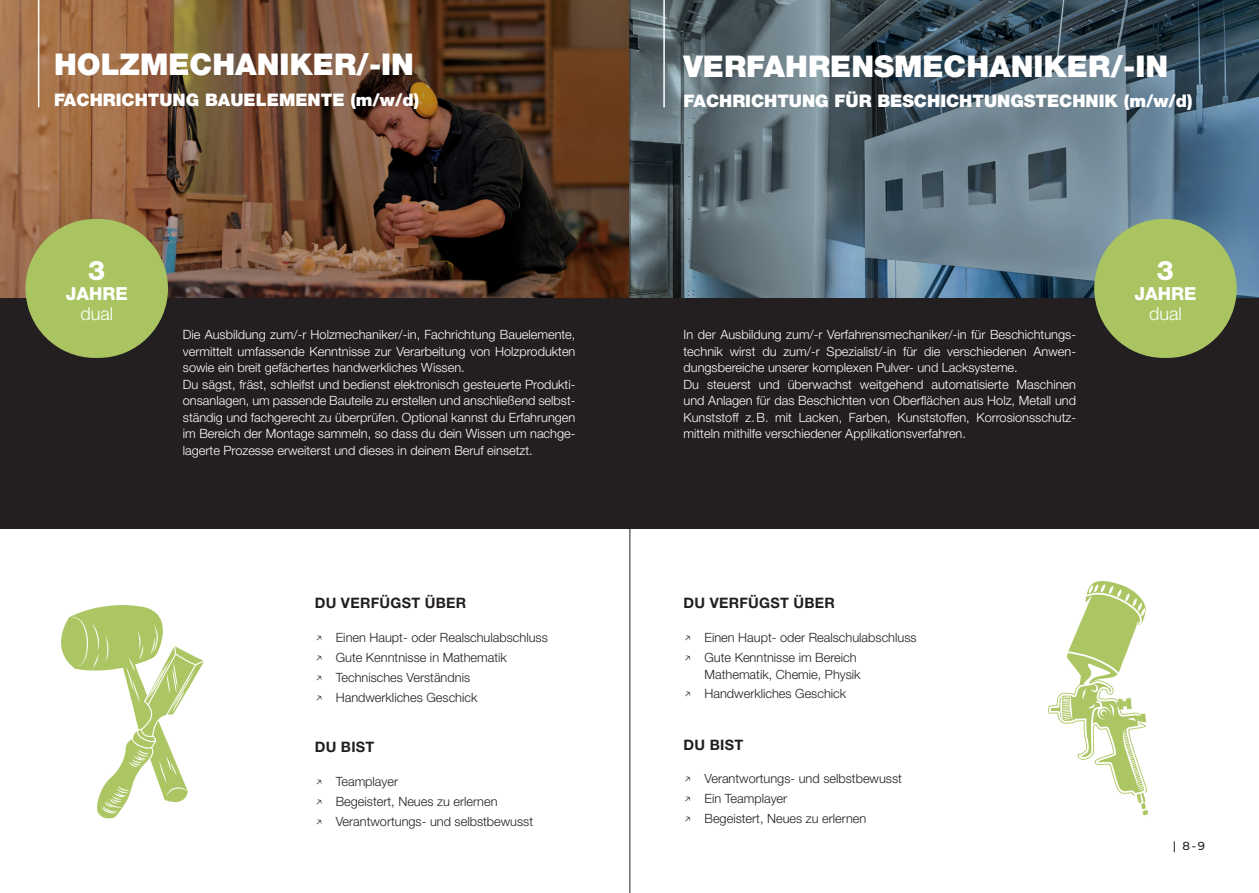
<style>
.page{position:relative;width:1259px;height:893px;background:#fff}
.page>*{position:absolute;margin:0;border:0;box-sizing:border-box;transform-origin:0 0}
.t1{font:900 30px "Helvetica Neue LT Std";color:#fff}
.t2{font:800 27px "Helvetica Neue LT Std";color:#fff}
.t3{font:800 18px "Helvetica Neue LT Std";color:#fff}
.t4{font:300 18px "Helvetica Neue LT Std";color:#fff}
.t5{font:900 17.4px "Helvetica Neue LT Std";color:#fff}
.t6{font:700 14.4px "Helvetica Neue LT Std";letter-spacing:.02em;color:#231f20}
.t7{font:300 12.75px/16.5px "Helvetica Neue LT Std";color:#fff}
.t8{font:300 12.75px/20px "Helvetica Neue LT Std";color:#231f20}
.t9{font:500 11.7px "Montserrat";color:#231f20}
.s1{font-family:"Montserrat";font-size:14.1px}
</style>
<div class="page">
<div style="left:0;top:298px;width:1259px;height:231px;background:#231f20"></div>
<svg style="left:0;top:0;width:629px;height:298px;background:#6c4931"></svg>
<svg style="left:61px;top:605px;width:143px;height:214px"></svg>
<hr style="left:38px;top:0;width:1px;height:107px;background:#fff">
<svg style="left:630px;top:0;width:629px;height:298px;background:#556a77"></svg>
<svg style="left:1048px;top:581px;width:100px;height:235px"></svg>
<hr style="left:629px;top:0;width:1px;height:893px;background:#231f20">
<hr style="left:663px;top:0;width:2px;height:107px;background:#fff">
<div style="left:26px;top:219px;width:142px;height:139px;background:#a9c461;border-radius:69px"></div>
<div style="left:1094px;top:219px;width:142px;height:139px;background:#a9c461;border-radius:69px"></div>
<h1 class="t1" style="left:54px;top:47px;width:361px">HOLZMECHANIKER/-IN</h1>
<h3 class="t5" style="left:54px;top:89px;width:367px">FACHRICHTUNG BAUELEMENTE (m/w/d)</h3>
<h2 class="t2" style="left:88px;top:255px;width:19px">3</h2>
<h3 class="t3" style="left:66px;top:283px;width:64px">JAHRE</h3>
<h3 class="t4" style="left:80px;top:303px;width:34px">dual</h3>
<p class="t7" style="left:183px;top:326px;width:394px">Die Ausbildung zum/-r Holzmechaniker/-in, Fachrichtung Bauelemente, vermittelt umfassende Kenntnisse zur Verarbeitung von Holzprodukten sowie ein breit gefächertes handwerkliches Wissen.<br>Du sägst, fräst, schleifst und bedienst elektronisch gesteuerte Produkti&shy;onsanlagen, um passende Bauteile zu erstellen und anschließend selbst&shy;ständig und fachgerecht zu überprüfen. Optional kannst du Erfahrungen im Bereich der Montage sammeln, so dass du dein Wissen um nachge&shy;lagerte Prozesse erweiterst und dieses in deinem Beruf einsetzt.</p>
<p class="t6" style="left:315px;top:594px;width:153px">DU VERFÜGST ÜBER</p>
<p class="t8" style="left:315px;top:627px;width:235px"><span class="s1">↗</span> Einen Haupt- oder Realschulabschluss <span class="s1">↗</span> Gute Kenntnisse in Mathematik<br><span class="s1">↗</span> Technisches Verständnis<br><span class="s1">↗</span> Handwerkliches Geschick</p>
<p class="t6" style="left:315px;top:738px;width:61px">DU BIST</p>
<p class="t8" style="left:315px;top:771px;width:220px"><span class="s1">↗</span> Teamplayer<br><span class="s1">↗</span> Begeistert, Neues zu erlernen<br><span class="s1">↗</span> Verantwortungs- und selbstbewusst</p>
<h1 class="t1" style="left:683px;top:48px;width:486px">VERFAHRENSMECHANIKER/-IN</h1>
<h3 class="t5" style="left:683px;top:91px;width:510px">FACHRICHTUNG FÜR BESCHICHTUNGSTECHNIK (m/w/d)</h3>
<p class="t7" style="left:683px;top:326px;width:394px">In der Ausbildung zum/-r Verfahrensmechaniker/-in für Beschichtungs&shy;technik wirst du zum/-r Spezialist/-in für die verschiedenen Anwen&shy;dungsbereiche unserer komplexen Pulver- und Lacksysteme.<br>Du steuerst und überwachst weitgehend automatisierte Maschinen und Anlagen für das Beschichten von Oberflächen aus Holz, Metall und Kunststoff z.B. mit Lacken, Farben, Kunststoffen, Korrosionsschutz&shy;mitteln mithilfe verschiedener Applikationsverfahren.</p>
<h2 class="t2" style="left:1157px;top:255px;width:19px">3</h2>
<h3 class="t3" style="left:1134px;top:283px;width:64px">JAHRE</h3>
<h3 class="t4" style="left:1149px;top:303px;width:34px">dual</h3>
<p class="t6" style="left:683px;top:594px;width:153px">DU VERFÜGST ÜBER</p>
<p class="t8" style="left:683px;top:627px;width:235px"><span class="s1">↗</span> Einen Haupt- oder Realschulabschluss <span class="s1">↗</span> Gute Kenntnisse im Bereich</p>
<p class="t8" style="left:683px;top:664px;width:179px;text-indent:21px">Mathematik, Chemie, Physik <span class="s1">↗</span> Handwerkliches Geschick</p>
<p class="t6" style="left:683px;top:736px;width:61px">DU BIST</p>
<p class="t8" style="left:683px;top:768px;width:220px"><span class="s1">↗</span> Verantwortungs- und selbstbewusst <span class="s1">↗</span> Ein Teamplayer<br><span class="s1">↗</span> Begeistert, Neues zu erlernen</p>
<p class="t9" style="left:1172px;top:838px;width:34px">| 8 - 9</p>
</div>
